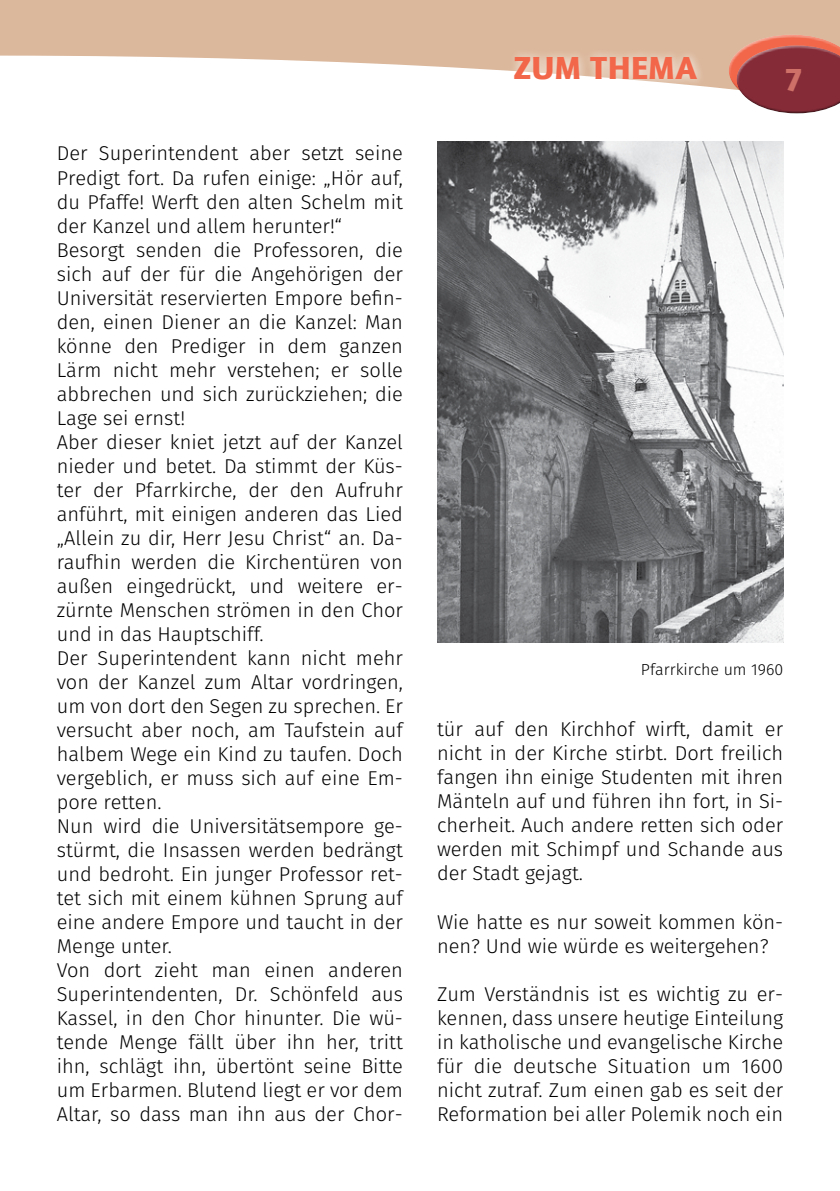
<style>
.page{position:relative;width:840px;height:1191px;background:#fff}
.page>*{position:absolute;margin:0;border:0;box-sizing:border-box;transform-origin:0 0}
.t1{font:900 32px "AT Quay Sans";color:#f26649}
.t2{font:900 32px "AT Quay Sans";color:#ce7067}
.t3{font:300 20px/24px "Fira Sans";color:#000}
.t4{font:300 16px "Fira Sans";color:#000}
</style>
<div class="page">
<svg style="left:0;top:0;width:839px;height:89px;fill:#dbb79b"></svg>
<div style="left:725px;top:32px;width:114px;height:49px;background:#dbb79b"></div>
<svg style="left:728px;top:35px;width:101px;height:55px"></svg>
<div style="left:732px;top:42px;width:107px;height:48px;background:#fff;opacity:.5"></div>
<div style="left:734px;top:64px;width:105px;height:50px;background:#000;opacity:.5"></div>
<img style="left:437px;top:142px;width:345px;height:500px">
<div style="left:505px;top:48px;width:200px;height:41px;background:#fff;opacity:.75"></div>
<p class="t3" style="left:57px;top:141px;width:347px">Der Superintendent aber setzt seine Predigt fort. Da rufen einige: „Hör auf, du Pfaffe! Werft den alten Schelm mit der Kanzel und allem herunter!“ Besorgt senden die Professoren, die sich auf der für die Angehörigen der Universität reservierten Empore befin&shy;den, einen Diener an die Kanzel: Man könne den Prediger in dem ganzen Lärm nicht mehr verstehen; er solle abbrechen und sich zurückziehen; die Lage sei ernst!<br>Aber dieser kniet jetzt auf der Kanzel nieder und betet. Da stimmt der Küs&shy;ter der Pfarrkirche, der den Aufruhr anführt, mit einigen anderen das Lied „Allein zu dir, Herr Jesu Christ“ an. Da&shy;raufhin werden die Kirchentüren von außen eingedrückt, und weitere er&shy;zürnte Menschen strömen in den Chor und in das Hauptschiff.<br>Der Superintendent kann nicht mehr von der Kanzel zum Altar vordringen, um von dort den Segen zu sprechen. Er versucht aber noch, am Taufstein auf halbem Wege ein Kind zu taufen. Doch vergeblich, er muss sich auf eine Em&shy;pore retten.<br>Nun wird die Universitätsempore ge&shy;stürmt, die Insassen werden bedrängt und bedroht. Ein junger Professor ret&shy;tet sich mit einem kühnen Sprung auf eine andere Empore und taucht in der Menge unter.<br>Von dort zieht man einen anderen Superintendenten, Dr. Schönfeld aus Kassel, in den Chor hinunter. Die wü&shy;tende Menge fällt über ihn her, tritt ihn, schlägt ihn, übertönt seine Bitte um Erbarmen. Blutend liegt er vor dem Altar, so dass man ihn aus der Chor-</p>
<h1 class="t1" style="left:513px;top:49px;width:186px">ZUM THEMA</h1>
<h1 class="t2" style="left:783px;top:61px;width:22px">7</h1>
<p class="t4" style="left:640px;top:657px;width:144px">Pfarrkirche um 1960</p>
<p class="t3" style="left:437px;top:717px;width:347px;text-align:justify">tür auf den Kirchhof wirft, damit er nicht in der Kirche stirbt. Dort freilich fangen ihn einige Studenten mit ihren Mänteln auf und führen ihn fort, in Si&shy;cherheit. Auch andere retten sich oder werden mit Schimpf und Schande aus der Stadt gejagt.</p>
<p class="t3" style="left:437px;top:909px;width:347px">Wie hatte es nur soweit kommen kön&shy;nen? Und wie würde es weitergehen?</p>
<p class="t3" style="left:437px;top:981px;width:347px;text-align:justify">Zum Verständnis ist es wichtig zu er&shy;kennen, dass unsere heutige Einteilung in katholische und evangelische Kirche für die deutsche Situation um 1600 nicht zutraf. Zum einen gab es seit der Reformation bei aller Polemik noch ein</p>
</div>
